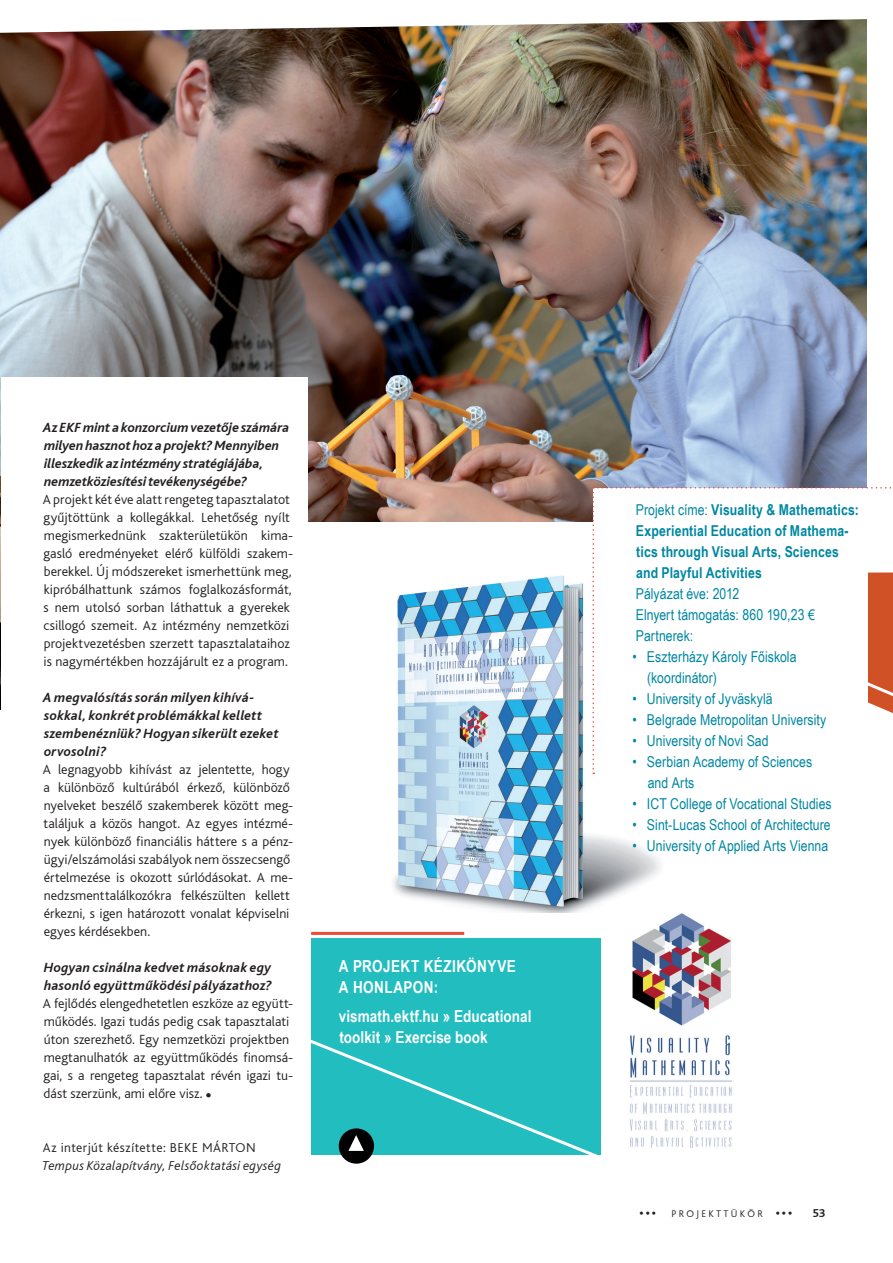
<style>
.page{position:relative;width:893px;height:1263px;background:#fff}
.page>*{position:absolute;margin:0;border:0;box-sizing:border-box;transform-origin:0 0}
.kenyérszöveg_jó{font:700 16.5px/21px "Arial Narrow";letter-spacing:.005em;color:#fff}
.kenyérszöveg_jó-2{font:700 16.5px/21px "Arial Narrow";letter-spacing:.025em;color:#fff}
.kenyérszöveg_jó-3{font:15px/21px "Arial Narrow";letter-spacing:.005em;color:#0087a2}
.kenyérszöveg_jó-4{font:700 15px/21px "Arial Narrow";letter-spacing:.01em;color:#0087a2}
.kenyérszöveg_jó-5{font:300 13.95px/18px "Bliss CE";letter-spacing:.005em;color:#231f20}
.kenyérszöveg_jó-6{font:italic 700 13.95px/18px "Bliss";letter-spacing:.01em;color:#231f20}
.kenyérszöveg_jó-7{font:italic 300 13.5px "Bliss CE";letter-spacing:.015em;color:#231f20}
.kenyérszöveg_jó-8{font:300 13.5px "Bliss CE";letter-spacing:.03em;color:#231f20}
.t1{font:12px "Bliss Bold HU";color:#231f20}
.t2{font:10.5px "Wingdings";color:#231f20}
.t3{font:10.2px "Bliss Light HU";letter-spacing:.22em;color:#231f20}
.s1{font-weight:400}
</style>
<div class="page">
<img style="left:0;top:19px;width:867px;height:1015px">
<div style="left:311px;top:938px;width:289px;height:217px;background:#21bdbf"></div>
<hr style="left:311px;top:932px;width:153px;height:3px;background:#ef483b">
<img style="left:0;top:477px;width:1px;height:232px">
<img style="left:307px;top:557px;width:395px;height:356px">
<img style="left:624px;top:909px;width:114px;height:239px">
<div style="left:593px;top:488px;width:274px;height:328px;background:#fff"></div>
<div style="left:1px;top:377px;width:306px;height:439px;background:#fff"></div>
<svg style="left:592px;top:487px;width:301px;height:287px"></svg>
<svg style="left:311px;top:1034px;width:290px;height:130px"></svg>
<p class="kenyérszöveg_jó-6" style="left:43px;top:419px;width:248px">Az EKF mint a konzorcium vezetője számára milyen hasznot hoz a projekt? Mennyiben illeszkedik az intézmény stratégiájába, nemzetköziesítési tevékenységébe?</p>
<p class="kenyérszöveg_jó-5" style="left:43px;top:490px;width:252px">A projekt két éve alatt rengeteg tapasztalatot gyűjtöttünk a kollegákkal. Lehetőség nyílt megismerkednünk szakterületükön kima&shy;gasló eredményeket elérő külföldi szakem&shy;berekkel. Új módszereket ismerhettünk meg, kipróbálhattunk számos foglalkozásformát, s nem utolsó sorban láthattuk a gyerekek csillogó szemeit. Az intézmény nemzetközi projektvezetésben szerzett tapasztalataihoz is nagymértékben hozzájárult ez a program.</p>
<p class="kenyérszöveg_jó-6" style="left:43px;top:689px;width:237px">A megvalósítás során milyen kihívá&shy;sokkal, konkrét problémákkal kellett szembenézniük? Hogyan sikerült ezeket orvosolni?</p>
<p class="kenyérszöveg_jó-5" style="left:43px;top:760px;width:252px">A legnagyobb kihívást az jelentette, hogy a különböző kultúrából érkező, különböző nyelveket beszélő szakemberek között meg&shy;találjuk a közös hangot. Az egyes intézmé&shy;nyek különböző financiális háttere s a pénz&shy;ügyi/elszámolási szabályok nem összecsengő értelmezése is okozott súrlódásokat. A me&shy;nedzsmenttalálkozókra felkészülten kellett érkezni, s igen határozott vonalat képviselni egyes kérdésekben.</p>
<p class="kenyérszöveg_jó-6" style="left:44px;top:959px;width:230px">Hogyan csinálna kedvet másoknak egy hasonló együttműködési pályázathoz?</p>
<p class="kenyérszöveg_jó-5" style="left:43px;top:994px;width:252px">A fejlődés elengedhetetlen eszköze az együtt&shy;működés. Igazi tudás pedig csak tapasztalati úton szerezhető. Egy nemzetközi projektben megtanulhatók az együttműködés finomsá&shy;gai, s a rengeteg tapasztalat révén igazi tu&shy;dást szerzünk, ami előre visz. ●</p>
<p class="kenyérszöveg_jó-8" style="left:43px;top:1140px;width:214px">Az interjút készítette: BEKE MÁRTON</p>
<p class="kenyérszöveg_jó-7" style="left:43px;top:1158px;width:240px">Tempus Közalapítvány, Felsőoktatási egység</p>
<p class="kenyérszöveg_jó-2" style="left:339px;top:954px;width:178px">A PROJEKT KÉZIKÖNYVE<br>A HONLAPON:</p>
<p class="kenyérszöveg_jó" style="left:339px;top:1005px;width:194px">vismath.ektf.hu » Educational toolkit » Exercise book</p>
<p class="kenyérszöveg_jó-4" style="left:636px;top:498px;width:224px"><span class="s1">Projekt címe:</span> Visuality &amp; Mathematics:<br>Experiential Education of Mathema&shy;tics through Visual Arts, Sciences and Playful Activities</p>
<p class="kenyérszöveg_jó-3" style="left:636px;top:583px;width:105px">Pályázat éve: 2012</p>
<p class="kenyérszöveg_jó-3" style="left:636px;top:604px;width:181px">Elnyert támogatás: 860 190,23 €</p>
<p class="kenyérszöveg_jó-3" style="left:636px;top:625px;width:59px">Partnerek:</p>
<p class="kenyérszöveg_jó-3" style="left:647px;top:646px;width:151px;text-indent:-15px">• Eszterházy Károly Főiskola (koordinátor)</p>
<p class="kenyérszöveg_jó-3" style="left:632px;top:688px;width:142px">• University of Jyväskylä</p>
<p class="kenyérszöveg_jó-3" style="left:632px;top:709px;width:196px">• Belgrade Metropolitan University</p>
<p class="kenyérszöveg_jó-3" style="left:632px;top:730px;width:138px">• University of Novi Sad</p>
<p class="kenyérszöveg_jó-3" style="left:648px;top:751px;width:166px;text-indent:-15px">• Serbian Academy of Sciences and Arts</p>
<p class="kenyérszöveg_jó-3" style="left:632px;top:793px;width:201px">• ICT College of Vocational Studies</p>
<p class="kenyérszöveg_jó-3" style="left:632px;top:814px;width:200px">• Sint-Lucas School of Architecture</p>
<p class="kenyérszöveg_jó-3" style="left:632px;top:835px;width:197px">• University of Applied Arts Vienna</p>
<p class="t2" style="left:639px;top:1207px;width:18px">•••</p>
<p class="t3" style="left:672px;top:1208px;width:122px">PROJEKTTÜKÖR •••</p>
<p class="t1" style="left:812px;top:1206px;width:15px">53</p>
</div>
